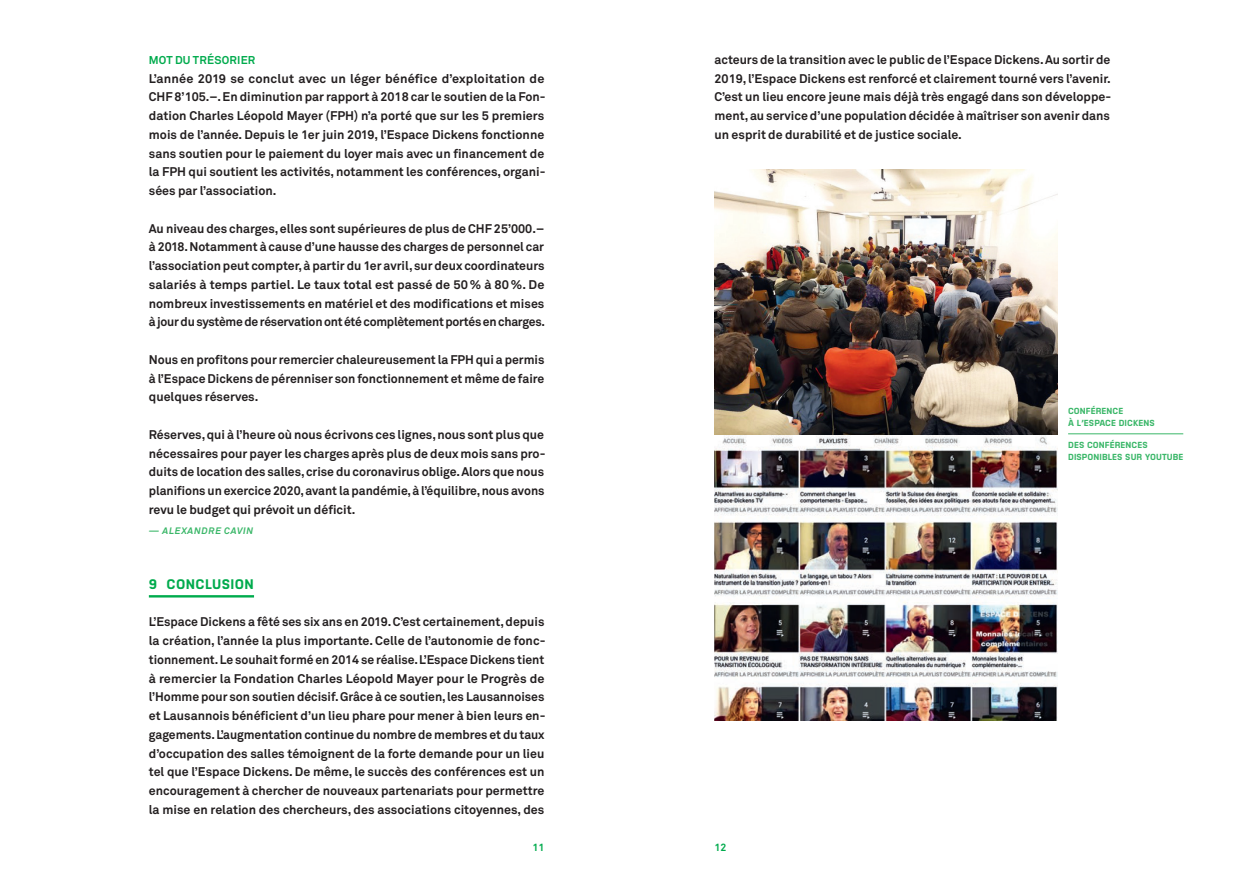
<style>
.page{position:relative;width:1259px;height:893px;background:#fff}
.page>*{position:absolute;margin:0;border:0;box-sizing:border-box;transform-origin:0 0}
.t1{font:700 13.5px "Vielzweck";letter-spacing:.03em;color:#00ab4d}
.t2{font:700 12.45px/18.8px "Akkurat";color:#231f20;text-align:justify}
.t3{font:700 11.25px "Akkurat";letter-spacing:.02em;color:#00ab4d}
.t4{font:700 10.5px "Akkurat";color:#00ab4d}
.t5{font:italic 700 9.3px "Akkurat";letter-spacing:.07em;color:#3bb769}
.t6{font:700 8.55px/11.4px "Vielzweck";letter-spacing:.01em;color:#3bb769}
</style>
<div class="page">
<img style="left:714px;top:170px;width:343px;height:265px">
<img style="left:714px;top:435px;width:343px;height:286px">
<hr style="left:1068px;top:433px;width:115px;height:1px;background:#3bb769">
<hr style="left:149px;top:595px;width:105px;height:2px;background:#00ab4d">
<p class="t3" style="left:149px;top:53px;width:108px">MOT DU TRÉSORIER</p>
<p class="t2" style="left:149px;top:69px;width:398px">L’année 2019 se conclut avec un léger bénéfice d’exploitation de CHF 8’105.–. En diminution par rapport à 2018 car le soutien de la Fon&shy;dation Charles Léopold Mayer (FPH) n’a porté que sur les 5 premiers mois de l’année. Depuis le 1er juin 2019, l’Espace Dickens fonctionne sans soutien pour le paiement du loyer mais avec un financement de la FPH qui soutient les activités, notamment les conférences, organi&shy;sées par l’association.</p>
<p class="t2" style="left:149px;top:219px;width:397px">Au niveau des charges, elles sont supérieures de plus de CHF 25’000.– à 2018. Notamment à cause d’une hausse des charges de personnel car l’association peut compter, à partir du 1er avril, sur deux coordinateurs salariés à temps partiel. Le taux total est passé de 50% à 80%. De nombreux investissements en matériel et des modifications et mises à jour du système de réservation ont été complètement portés en charges.</p>
<p class="t2" style="left:149px;top:350px;width:397px">Nous en profitons pour remercier chaleureusement la FPH qui a permis à l’Espace Dickens de pérenniser son fonctionnement et même de faire quelques réserves.</p>
<p class="t2" style="left:149px;top:425px;width:398px">Réserves, qui à l’heure où nous écrivons ces lignes, nous sont plus que nécessaires pour payer les charges après plus de deux mois sans pro&shy;duits de location des salles, crise du coronavirus oblige. Alors que nous planifions un exercice 2020, avant la pandémie, à l’équilibre, nous avons revu le budget qui prévoit un déficit.</p>
<p class="t5" style="left:149px;top:525px;width:106px">— ALEXANDRE CAVIN</p>
<p class="t2" style="left:714px;top:50px;width:398px">acteurs de la transition avec le public de l’Espace Dickens. Au sortir de 2019, l’Espace Dickens est renforcé et clairement tourné vers l’avenir.<br>C’est un lieu encore jeune mais déjà très engagé dans son développe&shy;ment, au service d’une population décidée à maîtriser son avenir dans un esprit de durabilité et de justice sociale.</p>
<p class="t6" style="left:1068px;top:405px;width:88px">CONFÉRENCE<br>À L’ESPACE DICKENS</p>
<p class="t6" style="left:1068px;top:439px;width:117px">DES CONFÉRENCES<br>DISPONIBLES SUR YOUTUBE</p>
<p class="t1" style="left:149px;top:574px;width:107px">9 CONCLUSION</p>
<p class="t2" style="left:149px;top:612px;width:398px">L’Espace Dickens a fêté ses six ans en 2019. C’est certainement, depuis la création, l’année la plus importante. Celle de l’autonomie de fonc&shy;tionnement. Le souhait formé en 2014 se réalise. L’Espace Dickens tient à remercier la Fondation Charles Léopold Mayer pour le Progrès de l’Homme pour son soutien décisif. Grâce à ce soutien, les Lausannoises et Lausannois bénéficient d’un lieu phare pour mener à bien leurs en&shy;gagements. L’augmentation continue du nombre de membres et du taux d’occupation des salles témoignent de la forte demande pour un lieu tel que l’Espace Dickens. De même, le succès des conférences est un encouragement à chercher de nouveaux partenariats pour permettre la mise en relation des chercheurs, des associations citoyennes, des</p>
<p class="t4" style="left:532px;top:841px;width:13px">11</p>
<p class="t4" style="left:714px;top:841px;width:13px">12</p>
</div>
